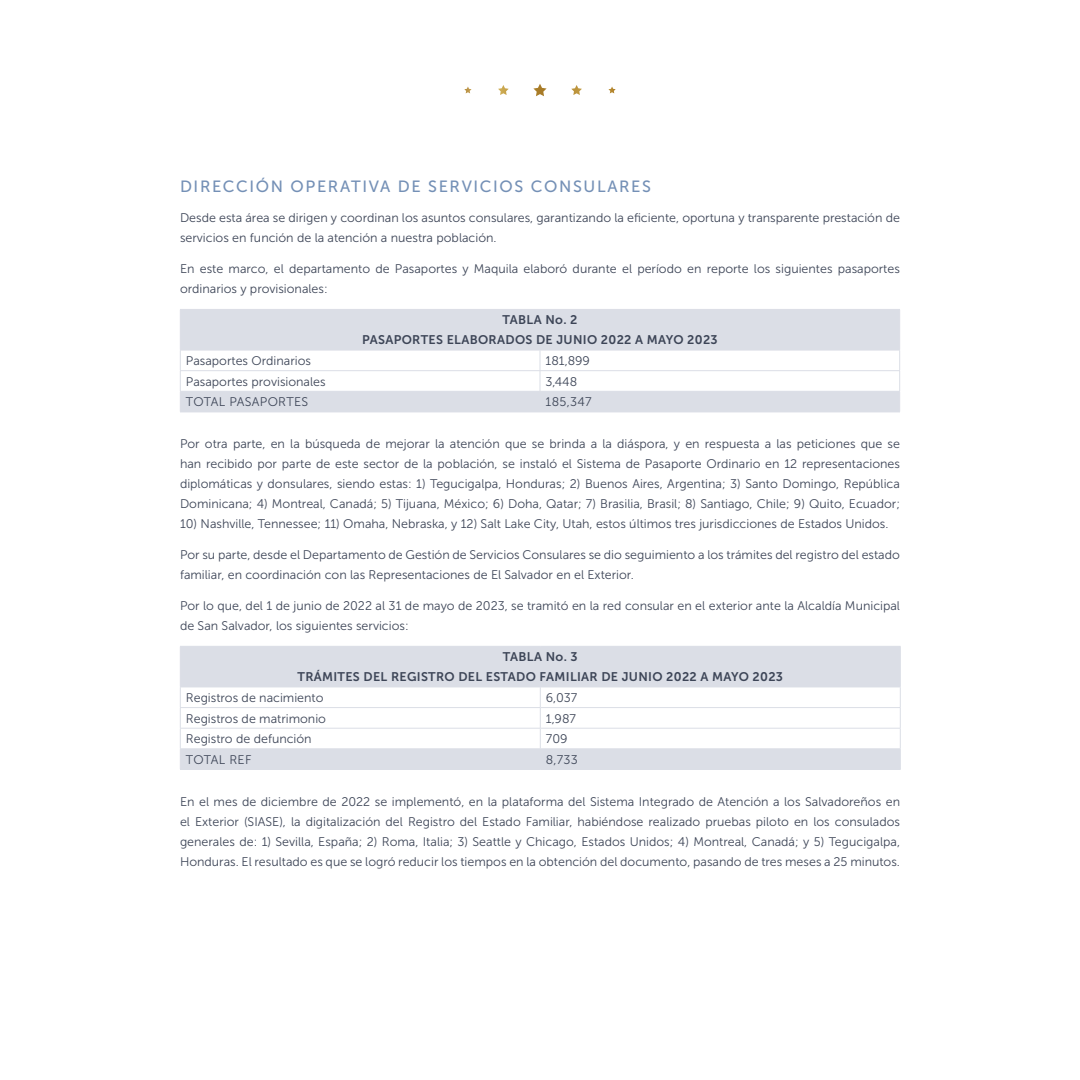
<style>
.page{position:relative;width:1080px;height:1080px;background:#fff}
.page>*{position:absolute;margin:0;border:0;box-sizing:border-box;transform-origin:0 0}
.Cuerpo_de_texto{font:16.25px "Museo Sans 500";letter-spacing:.1em;color:#7490b6}
.Cuerpo_de_texto-2{font:12.5px/20px "Museo Sans 300";color:#3d4557}
.Encabezado_tabla{font:12.5px/20px "Museo Sans 700";letter-spacing:.025em;color:#3d4557;text-align:center}
.Celda_de_tabla_copy_3d4557{font:12.5px "Museo Sans 300";color:#3d4557}
.Celda_de_tabla_Bold{font:12.5px "Museo Sans 300";color:#3d4557}
.Encabezado_tabla-2{font:12.5px "Museo Sans 300";letter-spacing:.025em;color:#3d4557}
.Celda_de_tabla{font:12.5px "Museo Sans 300";color:#3d4557}
</style>
<div class="page">
<svg style="left:464px;top:84px;width:152px;height:12px"></svg>
<svg style="left:181px;top:310px;width:718px;height:102px;fill:#dbdee6"></svg>
<hr style="left:180px;top:370px;width:360px;height:1px;background:#dbdee6">
<hr style="left:540px;top:370px;width:360px;height:1px;background:#dbdee6">
<svg style="left:540px;top:351px;width:1px;height:61px"></svg>
<hr style="left:180px;top:391px;width:360px;height:1px;background:#dbdee6">
<svg style="left:180px;top:351px;width:1px;height:61px"></svg>
<hr style="left:540px;top:391px;width:360px;height:1px;background:#dbdee6">
<svg style="left:899px;top:351px;width:1px;height:61px"></svg>
<hr style="left:180px;top:412px;width:360px;height:1px;background:#dbdee6">
<hr style="left:540px;top:412px;width:360px;height:1px;background:#dbdee6">
<hr style="left:180px;top:309px;width:360px;height:1px;background:#dbdee6">
<hr style="left:180px;top:310px;width:1px;height:40px;background:#dbdee6">
<hr style="left:540px;top:309px;width:360px;height:1px;background:#dbdee6">
<hr style="left:899px;top:310px;width:1px;height:40px;background:#dbdee6">
<hr style="left:180px;top:350px;width:360px;height:1px;background:#dbdee6">
<hr style="left:540px;top:350px;width:360px;height:1px;background:#dbdee6">
<svg style="left:181px;top:647px;width:719px;height:122px;fill:#dbdee6"></svg>
<hr style="left:180px;top:707px;width:360px;height:1px;background:#dbdee6">
<hr style="left:540px;top:707px;width:361px;height:1px;background:#dbdee6">
<hr style="left:180px;top:728px;width:360px;height:1px;background:#dbdee6">
<hr style="left:540px;top:728px;width:361px;height:1px;background:#dbdee6">
<svg style="left:540px;top:688px;width:1px;height:81px"></svg>
<hr style="left:180px;top:749px;width:360px;height:1px;background:#dbdee6">
<svg style="left:180px;top:688px;width:1px;height:81px"></svg>
<hr style="left:540px;top:749px;width:361px;height:1px;background:#dbdee6">
<svg style="left:900px;top:688px;width:1px;height:81px"></svg>
<hr style="left:180px;top:769px;width:360px;height:1px;background:#dbdee6">
<hr style="left:540px;top:769px;width:361px;height:1px;background:#dbdee6">
<hr style="left:180px;top:646px;width:360px;height:1px;background:#dbdee6">
<hr style="left:180px;top:647px;width:1px;height:40px;background:#dbdee6">
<hr style="left:540px;top:646px;width:361px;height:1px;background:#dbdee6">
<hr style="left:900px;top:647px;width:1px;height:40px;background:#dbdee6">
<hr style="left:180px;top:687px;width:360px;height:1px;background:#dbdee6">
<hr style="left:540px;top:687px;width:361px;height:1px;background:#dbdee6">
<p class="Cuerpo_de_texto" style="left:180px;top:177px;width:473px">DIRECCIÓN OPERATIVA DE SERVICIOS CONSULARES</p>
<p class="Cuerpo_de_texto-2" style="left:180px;top:208px;width:721px">Desde esta área se dirigen y coordinan los asuntos consulares, garantizando la eficiente, oportuna y transparente prestación de servicios en función de la atención a nuestra población.</p>
<p class="Cuerpo_de_texto-2" style="left:180px;top:259px;width:721px">En este marco, el departamento de Pasaportes y Maquila elaboró durante el período en reporte los siguientes pasaportes ordinarios y provisionales:</p>
<p class="Encabezado_tabla" style="left:362px;top:310px;width:357px">TABLA No. 2<br>PASAPORTES ELABORADOS DE JUNIO 2022 A MAYO 2023</p>
<p class="Celda_de_tabla_Bold" style="left:186px;top:354px;width:127px">Pasaportes Ordinarios</p>
<p class="Celda_de_tabla_Bold" style="left:546px;top:354px;width:46px">181,899</p>
<p class="Celda_de_tabla_Bold" style="left:186px;top:375px;width:141px">Pasaportes provisionales</p>
<p class="Celda_de_tabla_Bold" style="left:546px;top:375px;width:33px">3,448</p>
<p class="Encabezado_tabla-2" style="left:186px;top:395px;width:124px">TOTAL PASAPORTES</p>
<p class="Encabezado_tabla-2" style="left:546px;top:395px;width:48px">185,347</p>
<p class="Cuerpo_de_texto-2" style="left:180px;top:434px;width:722px;text-align:justify">Por otra parte, en la búsqueda de mejorar la atención que se brinda a la diáspora, y en respuesta a las peticiones que se han recibido por parte de este sector de la población, se instaló el Sistema de Pasaporte Ordinario en 12 representaciones diplomáticas y donsulares, siendo estas: 1) Tegucigalpa, Honduras; 2) Buenos Aires, Argentina; 3) Santo Domingo, República Dominicana; 4) Montreal, Canadá; 5) Tijuana, México; 6) Doha, Qatar; 7) Brasilia, Brasil; 8) Santiago, Chile; 9) Quito, Ecuador;</p>
<p class="Cuerpo_de_texto-2" style="left:180px;top:514px;width:710px">10) Nashville, Tennessee; 11) Omaha, Nebraska, y 12) Salt Lake City, Utah, estos últimos tres jurisdicciones de Estados Unidos.</p>
<p class="Cuerpo_de_texto-2" style="left:180px;top:545px;width:721px">Por su parte, desde el Departamento de Gestión de Servicios Consulares se dio seguimiento a los trámites del registro del estado familiar, en coordinación con las Representaciones de El Salvador en el Exterior.</p>
<p class="Cuerpo_de_texto-2" style="left:180px;top:596px;width:722px">Por lo que, del 1 de junio de 2022 al 31 de mayo de 2023, se tramitó en la red consular en el exterior ante la Alcaldía Municipal de San Salvador, los siguientes servicios:</p>
<p class="Encabezado_tabla" style="left:298px;top:647px;width:487px">TABLA No. 3<br>TRÁMITES DEL REGISTRO DEL ESTADO FAMILIAR DE JUNIO 2022 A MAYO 2023</p>
<p class="Celda_de_tabla_copy_3d4557" style="left:186px;top:691px;width:139px">Registros de nacimiento</p>
<p class="Celda_de_tabla" style="left:546px;top:691px;width:33px">6,037</p>
<p class="Celda_de_tabla_copy_3d4557" style="left:186px;top:712px;width:142px">Registros de matrimonio</p>
<p class="Celda_de_tabla" style="left:546px;top:712px;width:32px">1,987</p>
<p class="Celda_de_tabla_copy_3d4557" style="left:186px;top:732px;width:127px">Registro de defunción</p>
<p class="Celda_de_tabla" style="left:546px;top:732px;width:23px">709</p>
<p class="Encabezado_tabla-2" style="left:186px;top:753px;width:67px">TOTAL REF</p>
<p class="Encabezado_tabla-2" style="left:546px;top:753px;width:33px">8,733</p>
<p class="Cuerpo_de_texto-2" style="left:180px;top:792px;width:722px;text-align:justify">En el mes de diciembre de 2022 se implementó, en la plataforma del Sistema Integrado de Atención a los Salvadoreños en el Exterior (SIASE), la digitalización del Registro del Estado Familiar, habiéndose realizado pruebas piloto en los consulados generales de: 1) Sevilla, España; 2) Roma, Italia; 3) Seattle y Chicago, Estados Unidos; 4) Montreal, Canadá; y 5) Tegucigalpa, Honduras. El resultado es que se logró reducir los tiempos en la obtención del documento, pasando de tres meses a 25 minutos.</p>
</div>
